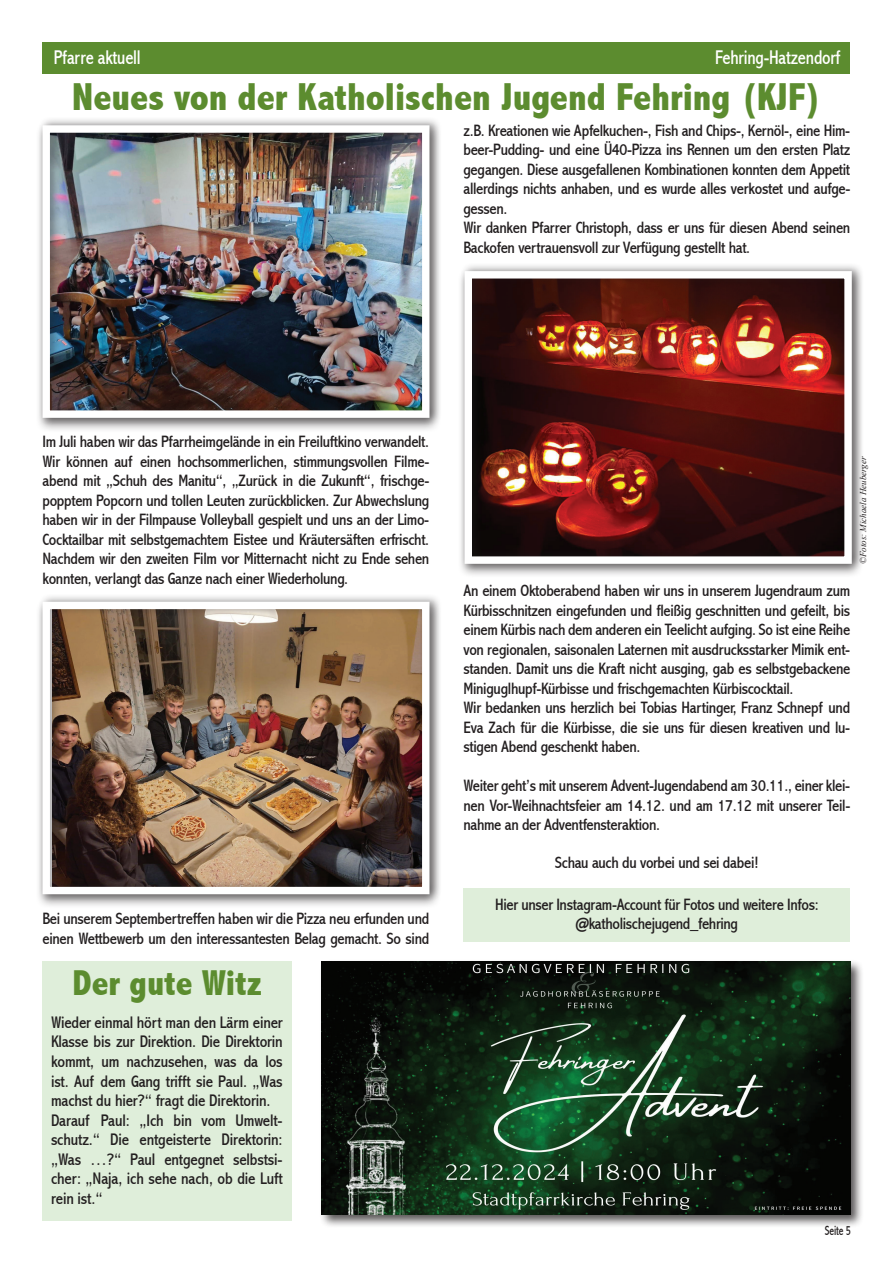
<style>
.page{position:relative;width:893px;height:1263px;background:#fff}
.page>*{position:absolute;margin:0;border:0;box-sizing:border-box;transform-origin:0 0}
.t1{font:800 condensed 39px "Abadi";color:#5c8c2f}
.t2{font:800 condensed 36px "Abadi";color:#5c8c2f}
.t3{font:condensed 19.95px "Abadi";letter-spacing:-.01em;color:#fff;scale:.93 1}
.t4{font:condensed 16.8px/19.5px "Abadi";letter-spacing:-.01em;color:#231f20}
.t5{font:condensed 16.5px/19.5px "Abadi";letter-spacing:-.02em;color:#231f20}
.t6{font:condensed 13.5px "Abadi";letter-spacing:-.01em;color:#231f20;scale:.79 1}
.t7{font:italic 9px "Times New Roman";color:#231f20}
</style>
<div class="page">
<div style="left:43px;top:961px;width:249px;height:259px;background:#dfeeda"></div>
<div style="left:463px;top:888px;width:387px;height:54px;background:#dfeeda"></div>
<div style="left:43px;top:43px;width:807px;height:31px;background:#5c8c2f"></div>
<div style="left:36px;top:122px;width:405px;height:310px;background:#231f20;opacity:.57"></div>
<div style="left:38px;top:116px;width:404px;height:309px;background:#231f20;opacity:.46"></div>
<div style="left:43px;top:125px;width:386px;height:293px;border:7px solid #fff"></div>
<div style="left:36px;top:598px;width:405px;height:311px;background:#231f20;opacity:.57"></div>
<div style="left:38px;top:593px;width:404px;height:309px;background:#231f20;opacity:.46"></div>
<div style="left:43px;top:602px;width:386px;height:292px;border:7px solid #fff"></div>
<div style="left:458px;top:268px;width:406px;height:311px;background:#231f20;opacity:.57"></div>
<div style="left:460px;top:262px;width:404px;height:309px;background:#231f20;opacity:.46"></div>
<div style="left:465px;top:271px;width:387px;height:293px;border:7px solid #fff"></div>
<div style="left:319px;top:959px;width:545px;height:269px;background:#231f20;opacity:.75"></div>
<img style="left:322px;top:961px;width:528px;height:253px">
<p class="t3" style="left:54px;top:46px;width:95px">Pfarre aktuell</p>
<p class="t3" style="left:715px;top:46px;width:136px">Fehring-Hatzendorf</p>
<h1 class="t1" style="left:72px;top:74px;width:751px">Neues von der Katholischen Jugend Fehring (KJF)</h1>
<p class="t5" style="left:463px;top:121px;width:388px">z.B. Kreationen wie Apfelkuchen-, Fish and Chips-, Kernöl-, eine Him&shy;beer-Pudding- und eine Ü40-Pizza ins Rennen um den ersten Platz gegangen. Diese ausgefallenen Kombinationen konnten dem Appetit allerdings nichts anhaben, und es wurde alles verkostet und aufge&shy;gessen.<br>Wir danken Pfarrer Christoph, dass er uns für diesen Abend seinen Backofen vertrauensvoll zur Verfügung gestellt hat.</p>
<p class="t5" style="left:43px;top:432px;width:388px;text-align:justify">Im Juli haben wir das Pfarrheimgelände in ein Freiluftkino verwandelt.<br>Wir können auf einen hochsommerlichen, stimmungsvollen Filme&shy;abend mit „Schuh des Manitu“, „Zurück in die Zukunft“, frischge&shy;popptem Popcorn und tollen Leuten zurückblicken. Zur Abwechslung haben wir in der Filmpause Volleyball gespielt und uns an der Limo-Cocktailbar mit selbstgemachtem Eistee und Kräutersäften erfrischt.<br>Nachdem wir den zweiten Film vor Mitternacht nicht zu Ende sehen konnten, verlangt das Ganze nach einer Wiederholung.</p>
<p class="t5" style="left:43px;top:909px;width:388px">Bei unserem Septembertreffen haben wir die Pizza neu erfunden und einen Wettbewerb um den interessantesten Belag gemacht. So sind</p>
<h2 class="t2" style="left:73px;top:962px;width:191px">Der gute Witz</h2>
<p class="t4" style="left:51px;top:1013px;width:233px">Wieder einmal hört man den Lärm einer Klasse bis zur Direktion. Die Direktorin kommt, um nachzusehen, was da los ist. Auf dem Gang trifft sie Paul. „Was machst du hier?“ fragt die Direktorin.<br>Darauf Paul: „Ich bin vom Umwelt&shy;schutz.“ Die entgeisterte Direktorin: „Was …?“ Paul entgegnet selbstsi&shy;cher: „Naja, ich sehe nach, ob die Luft rein ist.“</p>
<p class="t5" style="left:463px;top:581px;width:388px">An einem Oktoberabend haben wir uns in unserem Jugendraum zum Kürbisschnitzen eingefunden und fleißig geschnitten und gefeilt, bis einem Kürbis nach dem anderen ein Teelicht aufging. So ist eine Reihe von regionalen, saisonalen Laternen mit ausdrucksstarker Mimik ent&shy;standen. Damit uns die Kraft nicht ausging, gab es selbstgebackene Miniguglhupf-Kürbisse und frischgemachten Kürbiscocktail.<br>Wir bedanken uns herzlich bei Tobias Hartinger, Franz Schnepf und Eva Zach für die Kürbisse, die sie uns für diesen kreativen und lu&shy;stigen Abend geschenkt haben.</p>
<p class="t5" style="left:463px;top:776px;width:388px;text-align:justify">Weiter geht’s mit unserem Advent-Jugendabend am 30.11., einer klei&shy;nen Vor-Weihnachtsfeier am 14.12. und am 17.12 mit unserer Teil&shy;nahme an der Adventfensteraktion.</p>
<p class="t5" style="left:555px;top:853px;width:205px">Schau auch du vorbei und sei dabei!</p>
<p class="t5" style="left:495px;top:895px;width:325px;text-align:center">Hier unser Instagram-Account für Fotos und weitere Infos: @katholischejugend_fehring</p>
<p class="t7" style="left:857px;top:564px;width:109px;rotate:-90deg">©Fotos: Michaela Heuberger</p>
<p class="t6" style="left:825px;top:1222px;width:35px">Seite 5</p>
</div>
